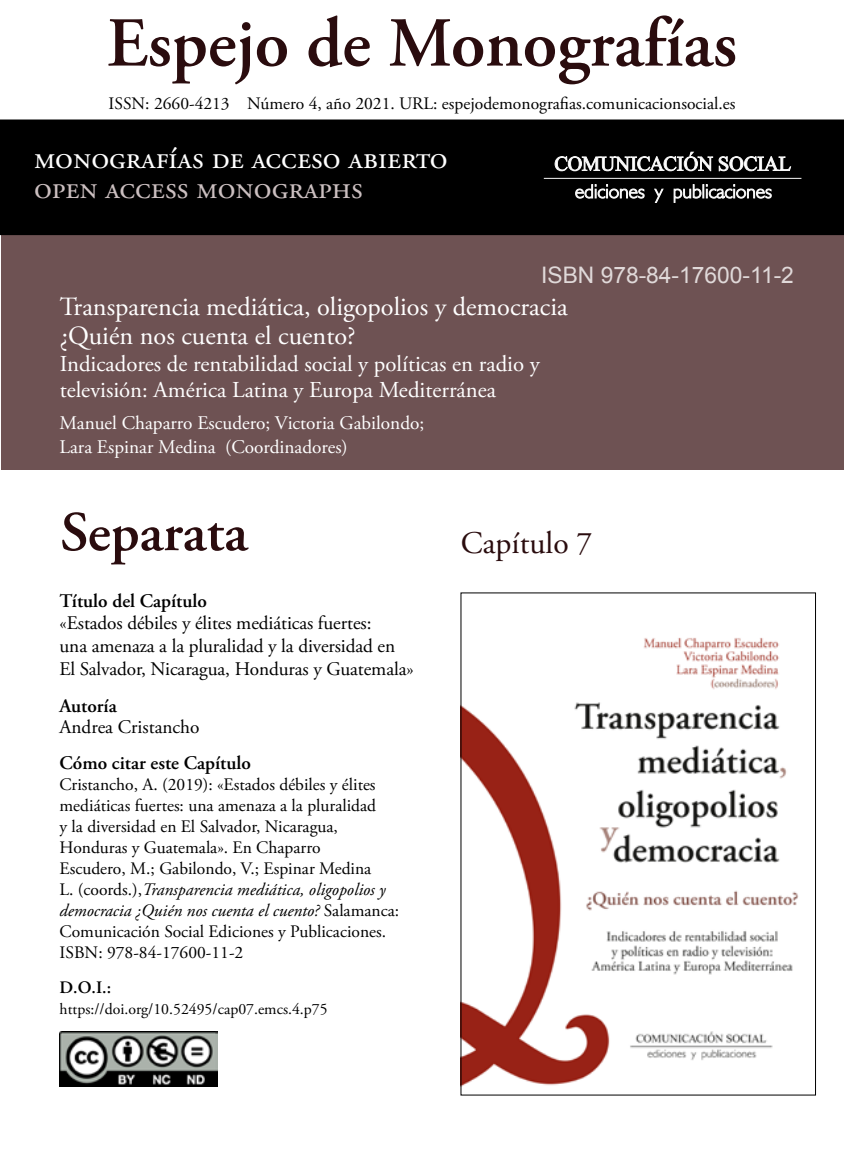
<style>
.page{position:relative;width:844px;height:1166px;background:#fff}
.page>*{position:absolute;margin:0;border:0;box-sizing:border-box;transform-origin:0 0}
.t1{font:600 70px "Adobe Garamond Pro";color:#2a0c0e}
.t2{font:600 56px "Adobe Garamond Pro";color:#2a0c0e}
.t3{font:31.5px "Adobe Garamond Pro";color:#fff}
.t4{font:31.5px "Adobe Garamond Pro";color:#cbbfc0}
.t5{font:31.5px "Adobe Garamond Pro";color:#2a0c0e}
.t6{font:26.25px "Adobe Garamond Pro";color:#fff}
.t7{font:22.75px/26.2px "Adobe Garamond Pro";color:#fff}
.t8{font:22.75px "Arial";color:#e0d9d9}
.OA_etiquetas{font:19.25px/22.8px "Adobe Garamond Pro";letter-spacing:-.005em;color:#000}
.body{font:19.25px "Adobe Garamond Pro";color:#fff}
.OA_etiquetas-2{font:600 19.25px "Adobe Garamond Pro";color:#000}
.Autor{font:19.25px "Adobe Garamond Pro";color:#000}
.Autor-2{font:17.5px/21px "Adobe Garamond Pro";color:#000}
.body-2{font:17.5px "Adobe Garamond Pro";color:#000}
.OA_etiquetas-3{font:600 17.5px "Adobe Garamond Pro";color:#000}
.t9{font:15.75px "Adobe Garamond Pro";color:#000}
.s1{font-style:italic}
</style>
<div class="page">
<img style="left:463px;top:637px;width:336px;height:449px">
<div style="left:1px;top:235px;width:842px;height:235px;background:#6e5253"></div>
<img style="left:60px;top:1032px;width:157px;height:55px">
<div style="left:0;top:120px;width:843px;height:115px;background:#000"></div>
<div style="left:34px;top:145px;width:479px;height:75px;border:1px solid #000"></div>
<svg style="left:554px;top:152px;width:236px;height:19px"></svg>
<hr style="left:543px;top:178px;width:258px;height:1px;background:#f6f6f6">
<svg style="left:575px;top:184px;width:196px;height:19px"></svg>
<p class="t1" style="left:107px;top:3px;width:631px">Espejo de Monografías</p>
<p class="body-2" style="left:108px;top:93px;width:628px">ISSN: 2660-4213 Número 4, año 2021. URL: espejodemonografias.comunicacionsocial.es</p>
<p class="t3" style="left:34px;top:139px;width:415px">monografías de acceso abierto</p>
<p class="t4" style="left:34px;top:169px;width:330px">open access monographs</p>
<p class="t8" style="left:541px;top:260px;width:254px">ISBN 978-84-17600-11-2</p>
<p class="t6" style="left:60px;top:290px;width:509px">Transparencia mediática, oligopolios y democracia</p>
<p class="t6" style="left:60px;top:320px;width:297px">¿Quién nos cuenta el cuento?</p>
<p class="t7" style="left:60px;top:351px;width:481px">Indicadores de rentabilidad social y políticas en radio y televisión: América Latina y Europa Mediterránea</p>
<p class="body" style="left:60px;top:411px;width:366px">Manuel Chaparro Escudero; Victoria Gabilondo;</p>
<p class="body" style="left:60px;top:436px;width:289px">Lara Espinar Medina (Coordinadores)</p>
<p class="t2" style="left:60px;top:500px;width:189px">Separata</p>
<p class="OA_etiquetas-2" style="left:60px;top:589px;width:149px">Título del Capítulo</p>
<p class="OA_etiquetas" style="left:60px;top:612px;width:313px">«Estados débiles y élites mediáticas fuertes:</p>
<p class="OA_etiquetas" style="left:60px;top:635px;width:355px">una amenaza a la pluralidad y la diversidad en<br>El Salvador, Nicaragua, Honduras y Guatemala»</p>
<p class="OA_etiquetas-2" style="left:60px;top:694px;width:59px">Autoría</p>
<p class="Autor" style="left:60px;top:715px;width:141px">Andrea Cristancho</p>
<p class="OA_etiquetas-2" style="left:60px;top:752px;width:193px">Cómo citar este Capítulo</p>
<p class="Autor-2" style="left:60px;top:775px;width:341px">Cristancho, A. (2019): «Estados débiles y élites mediáticas fuertes: una amenaza a la pluralidad<br>y la diversidad en El Salvador, Nicaragua, Honduras y Guatemala». En Chaparro<br>Escudero, M.; Gabilondo, V.; Espinar Medina<br>L. (coords.),<span class="s1">Transparencia mediática, oligopolios y democracia ¿Quién nos cuenta el cuento?</span> Salamanca:<br>Comunicación Social Ediciones y Publicaciones.<br>ISBN: 978-84-17600-11-2</p>
<p class="OA_etiquetas-3" style="left:60px;top:978px;width:53px">D.O.I.:</p>
<p class="t9" style="left:60px;top:1000px;width:269px">https://doi.org/10.52495/cap07.emcs.4.p75</p>
<p class="t5" style="left:461px;top:524px;width:133px">Capítulo 7</p>
</div>
